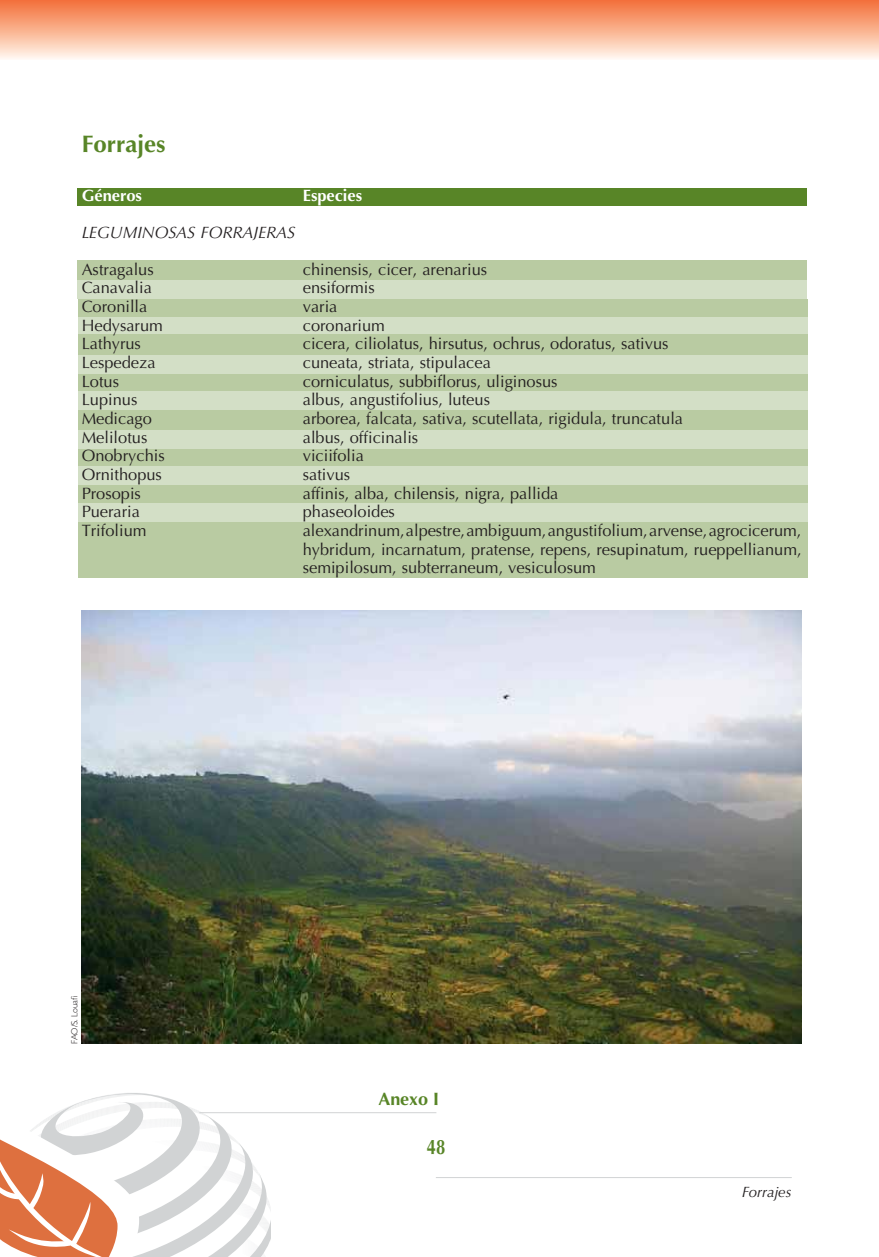
<style>
.page{position:relative;width:879px;height:1257px;background:#fff}
.page>*{position:absolute;margin:0;border:0;box-sizing:border-box;transform-origin:0 0}
.t1{font:700 23.85px "Optima";color:#588527}
.t2{font:700 20.85px "Optima";color:#588527;scale:.8 1}
.t3{font:700 17.85px "Optima";color:#588527}
.t4{font:16.5px/18.6px "Optima";color:#231f20;text-align:justify}
.t5{font:italic 16.5px "Optima";color:#231f20}
.t6{font:700 16.5px "Optima";color:#fff}
.t7{font:italic 15px "Optima";color:#231f20}
.t8{font:300 9px "Gill Sans";color:#231f20}
</style>
<div class="page">
<div style="left:79px;top:522px;width:729px;height:56px;background:#b9cba2"></div>
<div style="left:79px;top:484px;width:729px;height:20px;background:#b9cba2"></div>
<div style="left:79px;top:503px;width:729px;height:19px;background:#d3dfc6"></div>
<div style="left:78px;top:449px;width:730px;height:18px;background:#b9cba2"></div>
<div style="left:78px;top:466px;width:730px;height:18px;background:#d3dfc6"></div>
<div style="left:78px;top:410px;width:730px;height:20px;background:#b9cba2"></div>
<div style="left:78px;top:430px;width:730px;height:19px;background:#d3dfc6"></div>
<div style="left:78px;top:373px;width:729px;height:18px;background:#b9cba2"></div>
<div style="left:78px;top:391px;width:729px;height:19px;background:#d3dfc6"></div>
<div style="left:78px;top:334px;width:729px;height:21px;background:#b9cba2"></div>
<div style="left:78px;top:355px;width:729px;height:19px;background:#d3dfc6"></div>
<div style="left:79px;top:299px;width:729px;height:18px;background:#b9cba2"></div>
<div style="left:79px;top:317px;width:729px;height:17px;background:#d3dfc6"></div>
<div style="left:78px;top:188px;width:729px;height:18px;background:#588527"></div>
<div style="left:78px;top:260px;width:729px;height:20px;background:#b9cba2"></div>
<div style="left:78px;top:280px;width:729px;height:19px;background:#d3dfc6"></div>
<img style="left:82px;top:611px;width:719px;height:433px">
<div style="left:0;top:0;width:879px;height:60px;background:linear-gradient(to bottom,#f36e36,#fff5eb)"></div>
<svg style="left:0;top:1093px;width:271px;height:164px"></svg>
<hr style="left:199px;top:1112px;width:237px;height:1px;background:#d1d3d4">
<hr style="left:436px;top:1177px;width:355px;height:1px;background:#d1d3d4">
<h1 class="t1" style="left:82px;top:134px;width:85px">Forrajes</h1>
<p class="t6" style="left:82px;top:189px;width:62px">Géneros</p>
<p class="t6" style="left:303px;top:189px;width:61px">Especies</p>
<p class="t5" style="left:82px;top:226px;width:215px">LEGUMINOSAS FORRAJERAS</p>
<p class="t4" style="left:82px;top:261px;width:74px">Astragalus</p>
<p class="t4" style="left:303px;top:261px;width:186px">chinensis, cicer, arenarius</p>
<p class="t4" style="left:82px;top:280px;width:72px">Canavalia</p>
<p class="t4" style="left:303px;top:280px;width:74px">ensiformis</p>
<p class="t4" style="left:82px;top:299px;width:67px">Coronilla</p>
<p class="t4" style="left:303px;top:299px;width:36px">varia</p>
<p class="t4" style="left:82px;top:317px;width:83px">Hedysarum</p>
<p class="t4" style="left:303px;top:317px;width:84px">coronarium</p>
<p class="t4" style="left:82px;top:336px;width:61px">Lathyrus</p>
<p class="t4" style="left:303px;top:336px;width:367px">cicera, ciliolatus, hirsutus, ochrus, odoratus, sativus</p>
<p class="t4" style="left:82px;top:355px;width:75px">Lespedeza</p>
<p class="t4" style="left:303px;top:355px;width:190px">cuneata, striata, stipulacea</p>
<p class="t4" style="left:82px;top:373px;width:39px">Lotus</p>
<p class="t4" style="left:303px;top:373px;width:256px">corniculatus, subbiflorus, uliginosus</p>
<p class="t4" style="left:82px;top:392px;width:57px">Lupinus</p>
<p class="t4" style="left:303px;top:392px;width:189px">albus, angustifolius, luteus</p>
<p class="t4" style="left:82px;top:411px;width:72px">Medicago</p>
<p class="t4" style="left:303px;top:411px;width:382px">arborea, falcata, sativa, scutellata, rigidula, truncatula</p>
<p class="t4" style="left:82px;top:429px;width:67px">Melilotus</p>
<p class="t4" style="left:303px;top:429px;width:117px">albus, officinalis</p>
<p class="t4" style="left:82px;top:448px;width:85px">Onobrychis</p>
<p class="t4" style="left:303px;top:448px;width:63px">viciifolia</p>
<p class="t4" style="left:82px;top:467px;width:82px">Ornithopus</p>
<p class="t4" style="left:303px;top:467px;width:49px">sativus</p>
<p class="t4" style="left:82px;top:485px;width:61px">Prosopis</p>
<p class="t4" style="left:303px;top:485px;width:257px">affinis, alba, chilensis, nigra, pallida</p>
<p class="t4" style="left:82px;top:504px;width:60px">Pueraria</p>
<p class="t4" style="left:303px;top:504px;width:94px">phaseoloides</p>
<p class="t4" style="left:82px;top:523px;width:66px">Trifolium</p>
<p class="t4" style="left:303px;top:523px;width:500px">alexandrinum, alpestre, ambiguum, angustifolium, arvense, agrocicerum, hybridum, incarnatum, pratense, repens, resupinatum, rueppellianum, semipilosum, subterraneum, vesiculosum</p>
<p class="t8" style="left:71px;top:1044px;width:50px;rotate:-90deg">FAO/S. Louafi</p>
<p class="t3" style="left:378px;top:1092px;width:62px">Anexo I</p>
<p class="t2" style="left:426px;top:1138px;width:25px">48</p>
<p class="t7" style="left:742px;top:1185px;width:51px">Forrajes</p>
</div>
